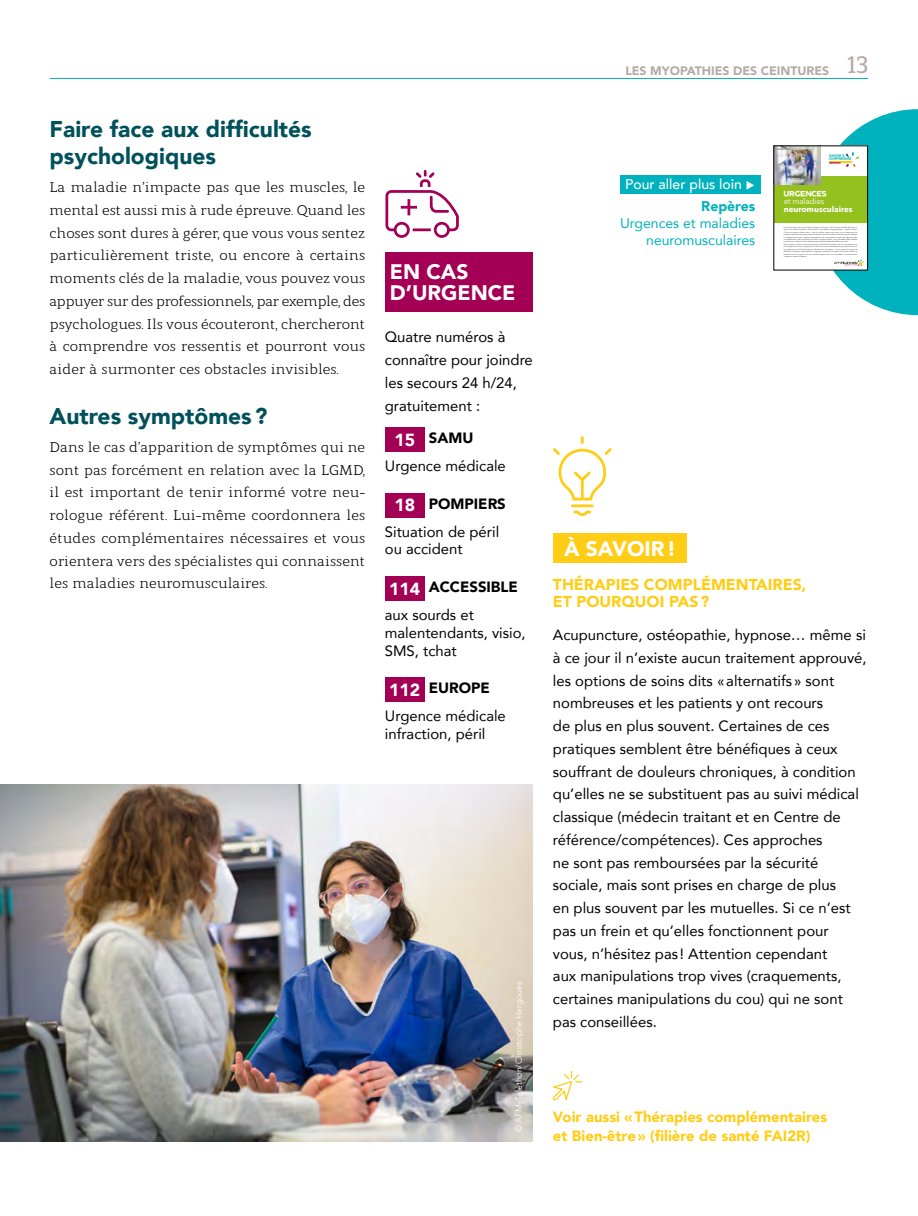
<style>
.page{position:relative;width:918px;height:1216px;background:#fff}
.page>*{position:absolute;margin:0;border:0;box-sizing:border-box;transform-origin:0 0}
.t1{font:900 22.75px/27.3px "Avenir";color:#00515b}
.t2{font:900 21px/21px "Avenir";color:#fff}
.t3{font:900 15.75px/17.5px "Avenir";color:#ffcd15}
.t4{font:14.88px/22.8px "Avenir";color:#000}
.t5{font:900 14.88px/19.2px "Avenir";color:#ffcd15}
.t6{font:14px/22.8px "Modum";color:#000;text-align:justify}
.t7{font:14px/16.8px "Avenir";color:#00b2bd;text-align:right}
.t8{font:500 14px/21.7px "Avenir";color:#fff;text-align:right}
.t9{font:900 12.25px "Avenir";color:#b4aaa8}
.t10{font:300 8.75px "Avenir";color:#fff}
.t11{font:700 8.05px "Avenir Next LT Pro";color:#fff}
.t12{font:8.05px "Avenir Next LT Pro";letter-spacing:-.02em;color:#fff}
.t13{font:700 6.12px "AFM Telethon";letter-spacing:.02em;color:#fff}
.t14{font:700 2.45px/3px "AFM Telethon";letter-spacing:.005em;color:#00b2ba}
.t15{font:700 1.93px "AFM Telethon";letter-spacing:.02em;color:#a30055}
.s1{font-weight:900;font-size:17.5px;color:#fff}
.s2{font-weight:900}
.s3{font-family:"Modum";font-weight:500;font-size:24.5px}
.s4{font-weight:900;color:#00b2bd}
</style>
<div class="page">
<hr style="left:50px;top:78px;width:818px;height:1px;background:#00b2bd">
<div style="left:553px;top:533px;width:134px;height:30px;background:#ffcd15"></div>
<hr style="left:572px;top:504px;width:20px;height:3px;background:#ffcd16">
<svg style="left:553px;top:437px;width:58px;height:64px"></svg>
<svg style="left:573px;top:510px;width:19px;height:6px"></svg>
<div style="left:385px;top:252px;width:148px;height:59px;background:#a30055"></div>
<div style="left:385px;top:427px;width:39px;height:25px;background:#a30055"></div>
<div style="left:385px;top:492px;width:39px;height:25px;background:#a30055"></div>
<div style="left:385px;top:576px;width:39px;height:24px;background:#a30055"></div>
<div style="left:385px;top:677px;width:39px;height:25px;background:#a30055"></div>
<div style="left:774px;top:176px;width:93px;height:47px;background:#95c11f"></div>
<img style="left:775px;top:148px;width:40px;height:36px">
<svg style="left:815px;top:109px;width:103px;height:206px"></svg>
<div style="left:773px;top:146px;width:95px;height:124px;border:1px solid #000"></div>
<div style="left:620px;top:175px;width:140px;height:19px;background:#00b2bd"></div>
<img style="left:0;top:784px;width:533px;height:357px">
<div style="left:434px;top:222px;width:16px;height:16px;border:3px solid #a30055;border-radius:50%"></div>
<div style="left:394px;top:222px;width:16px;height:16px;border:3px solid #a30055;border-radius:50%"></div>
<svg style="left:385px;top:170px;width:74px;height:62px"></svg>
<svg style="left:553px;top:1071px;width:29px;height:29px"></svg>
<h1 class="t1" style="left:50px;top:115px;width:264px">Faire face aux difficultés psychologiques</h1>
<p class="t6" style="left:50px;top:174px;width:317px">La maladie n’impacte pas que les muscles, le mental est aussi mis à rude épreuve. Quand les choses sont dures à gérer, que vous vous sentez particulièrement triste, ou encore à certains moments clés de la maladie, vous pouvez vous appuyer sur des professionnels, par exemple, des psychologues. Ils vous écouteront, chercheront à comprendre vos ressentis et pourront vous aider à surmonter ces obstacles invisibles.</p>
<h1 class="t1" style="left:50px;top:402px;width:219px">Autres symptômes?</h1>
<p class="t6" style="left:50px;top:434px;width:317px">Dans le cas d’apparition de symptômes qui ne sont pas forcément en relation avec la LGMD, il est important de tenir informé votre neu&shy;rologue référent. Lui-même coordonnera les études complémentaires nécessaires et vous orientera vers des spécialistes qui connaissent les maladies neuromusculaires.</p>
<h2 class="t2" style="left:390px;top:260px;width:127px">EN CAS<br>D’URGENCE</h2>
<p class="t4" style="left:385px;top:325px;width:149px">Quatre numéros à connaître pour joindre les secours 24 h/24, gratuitement :</p>
<p class="t4" style="left:385px;top:424px;width:122px;line-height:27.8px;text-indent:9px"><span class="s1">15</span> <span class="s2">SAMU<br></span>Urgence médicale</p>
<p class="t4" style="left:385px;top:489px;width:122px;line-height:27.8px;text-indent:9px"><span class="s1">18</span> <span class="s2">POMPIERS<br></span>Situation de péril</p>
<p class="t4" style="left:385px;top:537px;width:79px">ou accident</p>
<p class="t4" style="left:385px;top:572px;width:135px;line-height:27.8px"><span class="s1">114</span> <span class="s2">ACCESSIBLE </span>aux sourds et</p>
<p class="t4" style="left:385px;top:623px;width:142px;line-height:17.8px">malentendants, visio,<br>SMS, tchat</p>
<p class="t4" style="left:385px;top:673px;width:122px;line-height:27.8px"><span class="s1">112</span> <span class="s2">EUROPE<br></span>Urgence médicale</p>
<p class="t4" style="left:385px;top:721px;width:102px">infraction, péril</p>
<p class="t10" style="left:513px;top:1132px;width:152px;rotate:-90deg">© AFM-Téléthon/Christophe Hargoues</p>
<p class="t9" style="left:625px;top:60px;width:244px">LES MYOPATHIES DES CEINTURES <span class="s3">13</span></p>
<p class="t8" style="left:625px;top:173px;width:132px">Pour aller plus loin ◆<br><span class="s4">Repères</span></p>
<p class="t7" style="left:620px;top:214px;width:137px">Urgences et maladies neuromusculaires</p>
<p class="t14" style="left:829px;top:155px;width:24px">SAVOIR &amp;<br>COMPRENDRE</p>
<p class="t15" style="left:829px;top:162px;width:13px">REPÈRES</p>
<p class="t13" style="left:784px;top:191px;width:44px">URGENCES</p>
<p class="t12" style="left:784px;top:197px;width:42px">et maladies</p>
<p class="t11" style="left:784px;top:204px;width:70px">neuromusculaires</p>
<h2 class="t2" style="left:564px;top:537px;width:114px">À SAVOIR!</h2>
<p class="t3" style="left:553px;top:575px;width:255px">THÉRAPIES COMPLÉMENTAIRES,<br>ET POURQUOI PAS?</p>
<p class="t4" style="left:553px;top:623px;width:315px">Acupuncture, ostéopathie, hypnose… même si à ce jour il n’existe aucun traitement approuvé, les options de soins dits «alternatifs» sont nombreuses et les patients y ont recours<br>de plus en plus souvent. Certaines de ces pratiques semblent être bénéfiques à ceux souffrant de douleurs chroniques, à condition qu’elles ne se substituent pas au suivi médical classique (médecin traitant et en Centre de référence/compétences). Ces approches<br>ne sont pas remboursées par la sécurité sociale, mais sont prises en charge de plus<br>en plus souvent par les mutuelles. Si ce n’est pas un frein et qu’elles fonctionnent pour vous, n’hésitez pas ! Attention cependant<br>aux manipulations trop vives (craquements, certaines manipulations du cou) qui ne sont pas conseillées.</p>
<p class="t5" style="left:553px;top:1106px;width:276px">Voir aussi «Thérapies complémentaires et Bien-être» (filière de santé FAI2R)</p>
</div>
